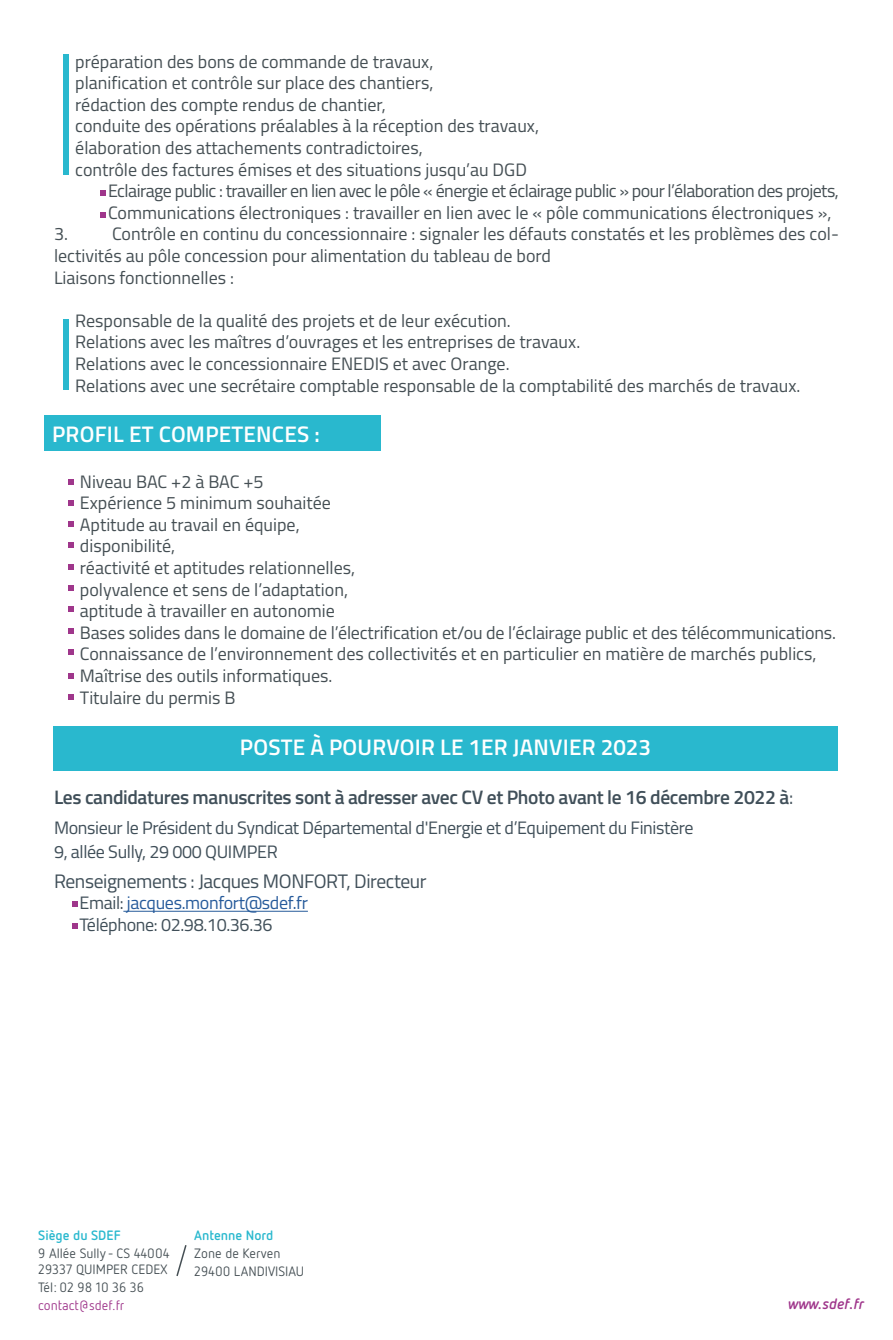
<style>
.page{position:relative;width:893px;height:1340px;background:#fff}
.page>*{position:absolute;margin:0;border:0;box-sizing:border-box;transform-origin:0 0}
.t1{font:600 22.5px "Titillium";letter-spacing:.01em;color:#fff}
.t2{font:600 19.5px "Titillium";letter-spacing:-.02em;color:#404f59}
.t3{font:19.5px "Titillium";letter-spacing:-.02em;color:#404f59}
.t4{font:18px/21.6px "Titillium";color:#454f54}
.t5{font:18px/23.4px "Titillium";letter-spacing:-.02em;color:#404f59}
.t6{font:18px "Titillium";letter-spacing:-.03em;color:#454f54}
.t7{font:italic 700 15px "Netto OT";color:#9f368b}
.t8{font:13.5px/16.2px "Netto OT";color:#454f54}
.t9{font:700 13.5px "Netto OT";color:#29b8ce}
.t10{font:13.5px "Netto OT";color:#9f368b}
.s1{font-weight:400}
.s2{color:#275b9b}
</style>
<div class="page">
<svg style="left:176px;top:1245px;width:11px;height:31px"></svg>
<div style="left:44px;top:415px;width:337px;height:36px;background:#29b8ce"></div>
<div style="left:53px;top:726px;width:785px;height:45px;background:#29b8ce"></div>
<hr style="left:123px;top:911px;width:185px;height:1px;background:#275b9b">
<svg style="left:72px;top:901px;width:5px;height:5px"></svg>
<svg style="left:72px;top:923px;width:5px;height:5px"></svg>
<svg style="left:100px;top:190px;width:5px;height:6px"></svg>
<svg style="left:100px;top:213px;width:5px;height:5px"></svg>
<div style="left:63px;top:54px;width:5px;height:120px;background:#29b8ce"></div>
<div style="left:63px;top:319px;width:5px;height:70px;background:#29b8ce"></div>
<svg style="left:68px;top:479px;width:5px;height:5px"></svg>
<svg style="left:68px;top:543px;width:5px;height:5px"></svg>
<svg style="left:68px;top:606px;width:5px;height:6px"></svg>
<svg style="left:68px;top:500px;width:5px;height:5px"></svg>
<svg style="left:68px;top:564px;width:5px;height:5px"></svg>
<svg style="left:68px;top:628px;width:5px;height:5px"></svg>
<svg style="left:68px;top:673px;width:5px;height:5px"></svg>
<svg style="left:68px;top:521px;width:5px;height:6px"></svg>
<svg style="left:68px;top:585px;width:5px;height:5px"></svg>
<svg style="left:68px;top:649px;width:5px;height:5px"></svg>
<svg style="left:68px;top:694px;width:5px;height:5px"></svg>
<p class="t4" style="left:75px;top:50px;width:360px">préparation des bons de commande de travaux,</p>
<p class="t4" style="left:75px;top:71px;width:360px">planification et contrôle sur place des chantiers,</p>
<p class="t4" style="left:75px;top:93px;width:312px">rédaction des compte rendus de chantier,</p>
<p class="t4" style="left:75px;top:114px;width:465px">conduite des opérations préalables à la réception des travaux,</p>
<p class="t4" style="left:75px;top:136px;width:349px">élaboration des attachements contradictoires,</p>
<p class="t4" style="left:75px;top:158px;width:453px">contrôle des factures émises et des situations jusqu’au DGD</p>
<p class="t6" style="left:108px;top:178px;width:732px">Eclairage public : travailler en lien avec le pôle « énergie et éclairage public » pour l’élaboration des projets,</p>
<p class="t4" style="left:108px;top:201px;width:725px">Communications électroniques : travailler en lien avec le « pôle communications électroniques »,</p>
<p class="t4" style="left:54px;top:222px;width:786px;text-indent:58px">Contrôle en continu du concessionnaire : signaler les défauts constatés et les problèmes des col&shy;lectivités au pôle concession pour alimentation du tableau de bord<br>Liaisons fonctionnelles :</p>
<p class="t4" style="left:75px;top:309px;width:727px">Responsable de la qualité des projets et de leur exécution.<br>Relations avec les maîtres d’ouvrages et les entreprises de travaux.<br>Relations avec le concessionnaire ENEDIS et avec Orange.<br>Relations avec une secrétaire comptable responsable de la comptabilité des marchés de travaux.</p>
<p class="t4" style="left:54px;top:222px;width:15px">3.</p>
<p class="t1" style="left:52px;top:417px;width:269px">PROFIL ET COMPETENCES :</p>
<p class="t4" style="left:80px;top:469px;width:757px">Niveau BAC +2 à BAC +5<br>Expérience 5 minimum souhaitée<br>Aptitude au travail en équipe,<br>disponibilité,<br>réactivité et aptitudes relationnelles,<br>polyvalence et sens de l’adaptation,<br>aptitude à travailler en autonomie<br>Bases solides dans le domaine de l’électrification et/ou de l’éclairage public et des télécommunications.<br>Connaissance de l’environnement des collectivités et en particulier en matière de marchés publics, Maîtrise des outils informatiques.<br>Titulaire du permis B</p>
<p class="t1" style="left:240px;top:730px;width:413px">POSTE À POURVOIR LE 1ER JANVIER 2023</p>
<p class="t2" style="left:54px;top:782px;width:741px">Les candidatures manuscrites sont à adresser avec CV et Photo avant le 16 décembre 2022 à<span class="s1">:</span></p>
<p class="t5" style="left:54px;top:815px;width:641px">Monsieur le Président du Syndicat Départemental d'Energie et d’Equipement du Finistère<br>9, allée Sully, 29 000 QUIMPER</p>
<p class="t3" style="left:54px;top:866px;width:374px">Renseignements : Jacques MONFORT, Directeur</p>
<p class="t5" style="left:80px;top:891px;width:230px;line-height:21.6px">Email: <span class="s2">jacques.monfort@sdef.fr<br></span>Téléphone: 02.98.10.36.36</p>
<p class="t9" style="left:38px;top:1226px;width:84px">Siège du SDEF</p>
<p class="t8" style="left:38px;top:1244px;width:133px">9 Allée Sully - CS 44004<br>29337 QUIMPER CEDEX</p>
<p class="t8" style="left:38px;top:1278px;width:107px">Tél: 02 98 10 36 36</p>
<p class="t10" style="left:38px;top:1297px;width:88px">contact@sdef.fr</p>
<p class="t7" style="left:788px;top:1294px;width:77px">www.sdef.fr</p>
<p class="t9" style="left:194px;top:1226px;width:81px">Antenne Nord</p>
<p class="t8" style="left:194px;top:1243px;width:111px;line-height:18px">Zone de Kerven<br>29400 LANDIVISIAU</p>
</div>
